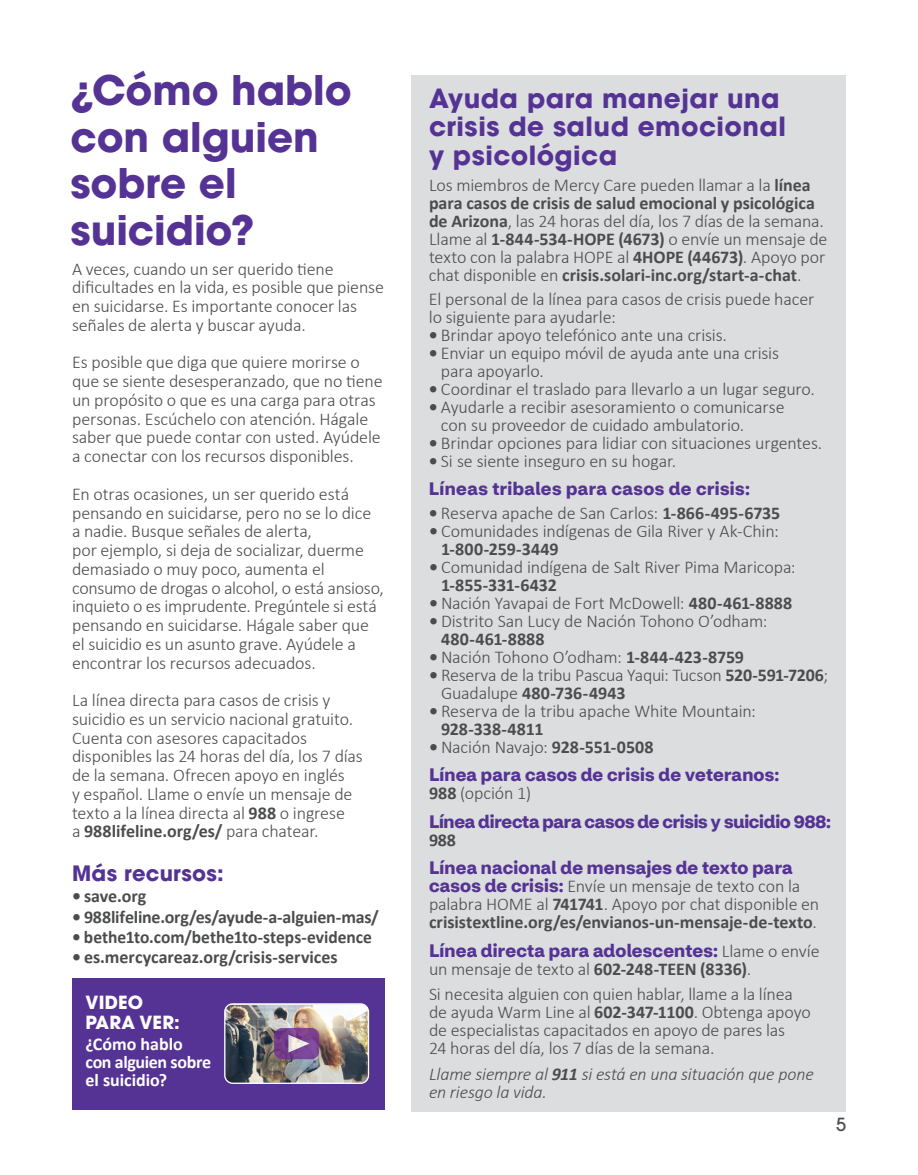
<style>
.page{position:relative;width:918px;height:1175px;background:#fff}
.page>*{position:absolute;margin:0;border:0;box-sizing:border-box;transform-origin:0 0}
.t1{font:700 40.5px/46.5px "ITC Avant Garde Pro";color:#553394}
.t2{font:700 26.25px/28.5px "ITC Avant Garde Pro";letter-spacing:.015em;color:#553394}
.t3{font:700 21px "ITC Avant Garde Pro";letter-spacing:.015em;color:#553394}
.t4{font:300 18px/18.8px "Calibri";letter-spacing:-.005em;color:#4b4c4d}
.t5{font:700 18px "Calibri";letter-spacing:-.005em;color:#4b4c4d}
.t6{font:700 18px "CVS Health Sans";color:#553394}
.t7{font:italic 300 18px/18px "Calibri";letter-spacing:-.01em;color:#4b4c4d}
.t8{font:700 18px/18px "Calibri";letter-spacing:-.005em;color:#fff}
.t9{font:700 18px/19.5px "ITC Avant Garde Pro";letter-spacing:.01em;color:#fff}
.t10{font:500 18px "ITC Avant Garde Pro";color:#4b4c4d}
.s1{font-weight:700}
.s2{font-weight:300}
.s3{font-family:"CVS Health Sans";font-weight:700;color:#553394}
</style>
<div class="page">
<div style="left:411px;top:75px;width:435px;height:1036px;background:#dcdddf"></div>
<div style="left:72px;top:978px;width:312px;height:131px;background:#553394"></div>
<img style="left:225px;top:1005px;width:143px;height:78px">
<div style="left:224px;top:1003px;width:145px;height:80px;border:1px solid #fff;border-radius:8px"></div>
<svg style="left:274px;top:1028px;width:45px;height:31px"></svg>
<svg style="left:288px;top:1034px;width:21px;height:18px"></svg>
<h2 class="t1" style="left:70px;top:66px;width:283px">¿Cómo hablo con alguien sobre el suicidio?</h2>
<p class="t4" style="left:72px;top:259px;width:313px">A veces, cuando un ser querido tiene dificultades en la vida, es posible que piense en suicidarse. Es importante conocer las señales de alerta y buscar ayuda.</p>
<p class="t4" style="left:72px;top:353px;width:312px">Es posible que diga que quiere morirse o que se siente desesperanzado, que no tiene un propósito o que es una carga para otras personas. Escúchelo con atención. Hágale saber que puede contar con usted. Ayúdele a conectar con los recursos disponibles.</p>
<p class="t4" style="left:72px;top:484px;width:313px">En otras ocasiones, un ser querido está pensando en suicidarse, pero no se lo dice a nadie. Busque señales de alerta,<br>por ejemplo, si deja de socializar, duerme demasiado o muy poco, aumenta el consumo de drogas o alcohol, o está ansioso, inquieto o es imprudente. Pregúntele si está pensando en suicidarse. Hágale saber que el suicidio es un asunto grave. Ayúdele a encontrar los recursos adecuados.</p>
<p class="t4" style="left:72px;top:690px;width:292px">La línea directa para casos de crisis y suicidio es un servicio nacional gratuito.<br>Cuenta con asesores capacitados disponibles las 24 horas del día, los 7 días de la semana. Ofrecen apoyo en inglés<br>y español. Llame o envíe un mensaje de texto a la línea directa al <span class="s1">988</span> o ingrese<br>a <span class="s1">988lifeline.org/es/</span> para chatear.</p>
<h3 class="t3" style="left:72px;top:859px;width:153px">Más recursos:</h3>
<p class="t5" style="left:72px;top:885px;width:76px">• save.org</p>
<p class="t5" style="left:72px;top:905px;width:309px">• 988lifeline.org/es/ayude-a-alguien-mas/</p>
<p class="t5" style="left:72px;top:925px;width:301px">• bethe1to.com/bethe1to-steps-evidence</p>
<p class="t5" style="left:72px;top:945px;width:267px">• es.mercycareaz.org/crisis-services</p>
<p class="t9" style="left:86px;top:992px;width:96px">VIDEO<br>PARA VER:</p>
<p class="t8" style="left:86px;top:1034px;width:127px">¿Cómo hablo con alguien sobre el suicidio?</p>
<h3 class="t2" style="left:429px;top:84px;width:358px">Ayuda para manejar una crisis de salud emocional y psicológica</h3>
<p class="t4" style="left:429px;top:175px;width:400px;line-height:18px">Los miembros de Mercy Care pueden llamar a la <span class="s1">línea para casos de crisis de salud emocional y psicológica de Arizona</span>, las 24 horas del día, los 7 días de la semana.<br>Llame al <span class="s1">1-844-534-HOPE (4673)</span> o envíe un mensaje de texto con la palabra HOPE al <span class="s1">4HOPE (44673)</span>. Apoyo por chat disponible en <span class="s1">crisis.solari-inc.org/start-a-chat</span>.</p>
<p class="t4" style="left:429px;top:289px;width:387px;line-height:18px">El personal de la línea para casos de crisis puede hacer lo siguiente para ayudarle:</p>
<p class="t4" style="left:429px;top:325px;width:300px"><span class="s1">•</span> Brindar apoyo telefónico ante una crisis.</p>
<p class="t4" style="left:441px;top:343px;width:340px;line-height:18px;text-indent:-12px"><span class="s1">•</span> Enviar un equipo móvil de ayuda ante una crisis para apoyarlo.</p>
<p class="t4" style="left:429px;top:379px;width:387px"><span class="s1">•</span> Coordinar el traslado para llevarlo a un lugar seguro.</p>
<p class="t4" style="left:441px;top:397px;width:345px;line-height:18px;text-indent:-12px"><span class="s1">•</span> Ayudarle a recibir asesoramiento o comunicarse con su proveedor de cuidado ambulatorio.</p>
<p class="t4" style="left:429px;top:433px;width:395px"><span class="s1">•</span> Brindar opciones para lidiar con situaciones urgentes.</p>
<p class="t4" style="left:429px;top:451px;width:249px"><span class="s1">•</span> Si se siente inseguro en su hogar.</p>
<h4 class="t6" style="left:429px;top:477px;width:322px">Líneas tribales para casos de crisis:</h4>
<p class="t4" style="left:429px;top:503px;width:353px"><span class="s1">•</span> Reserva apache de San Carlos: <span class="s1">1-866-495-6735</span></p>
<p class="t4" style="left:441px;top:521px;width:339px;line-height:18px;text-indent:-12px"><span class="s1">•</span> Comunidades indígenas de Gila River y Ak-Chin:<br><span class="s1">1-800-259-3449</span></p>
<p class="t4" style="left:441px;top:557px;width:356px;line-height:18px;text-indent:-12px"><span class="s1">•</span> Comunidad indígena de Salt River Pima Maricopa:<br><span class="s1">1-855-331-6432</span></p>
<p class="t4" style="left:429px;top:593px;width:365px"><span class="s1">•</span> Nación Yavapai de Fort McDowell: <span class="s1">480-461-8888</span></p>
<p class="t4" style="left:441px;top:611px;width:328px;line-height:18px;text-indent:-12px"><span class="s1">•</span> Distrito San Lucy de Nación Tohono O’odham:<br><span class="s1">480-461-8888</span></p>
<p class="t4" style="left:429px;top:647px;width:317px"><span class="s1">•</span> Nación Tohono O’odham: <span class="s1">1-844-423-8759</span></p>
<p class="t4" style="left:441px;top:665px;width:389px;line-height:18px;text-indent:-12px"><span class="s1">•</span> Reserva de la tribu Pascua Yaqui: Tucson <span class="s1">520-591-7206</span>;<br>Guadalupe <span class="s1">480-736-4943</span></p>
<p class="t4" style="left:441px;top:701px;width:316px;line-height:18px;text-indent:-12px"><span class="s1">•</span> Reserva de la tribu apache White Mountain:<br><span class="s1">928-338-4811</span></p>
<p class="t5" style="left:429px;top:735px;width:226px">• <span class="s2">Nación Navajo:</span> 928-551-0508</p>
<h4 class="t6" style="left:429px;top:763px;width:352px">Línea para casos de crisis de veteranos:</h4>
<p class="t4" style="left:429px;top:784px;width:104px"><span class="s1">988</span> (opción 1)</p>
<h4 class="t6" style="left:429px;top:810px;width:404px">Línea directa para casos de crisis y suicidio 988:</h4>
<p class="t5" style="left:429px;top:828px;width:29px">988</p>
<p class="t4" style="left:429px;top:859px;width:392px;line-height:18px"><span class="s3">Línea nacional de mensajes de texto para casos de crisis:</span> Envíe un mensaje de texto con la palabra HOME al <span class="s1">741741</span>. Apoyo por chat disponible en <span class="s1">crisistextline.org/es/envianos-un-mensaje-de-texto</span>.</p>
<p class="t4" style="left:429px;top:941px;width:392px;line-height:18px"><span class="s3">Línea directa para adolescentes:</span> Llame o envíe un mensaje de texto al <span class="s1">602-248-TEEN (8336)</span>.</p>
<p class="t4" style="left:429px;top:985px;width:383px;line-height:18px">Si necesita alguien con quien hablar, llame a la línea de ayuda Warm Line al <span class="s1">602-347-1100</span>. Obtenga apoyo de especialistas capacitados en apoyo de pares las<br>24 horas del día, los 7 días de la semana.</p>
<p class="t7" style="left:429px;top:1064px;width:386px">Llame siempre al <span class="s1">911</span> si está en una situación que pone en riesgo la vida.</p>
<p class="t10" style="left:836px;top:1113px;width:11px">5</p>
</div>
